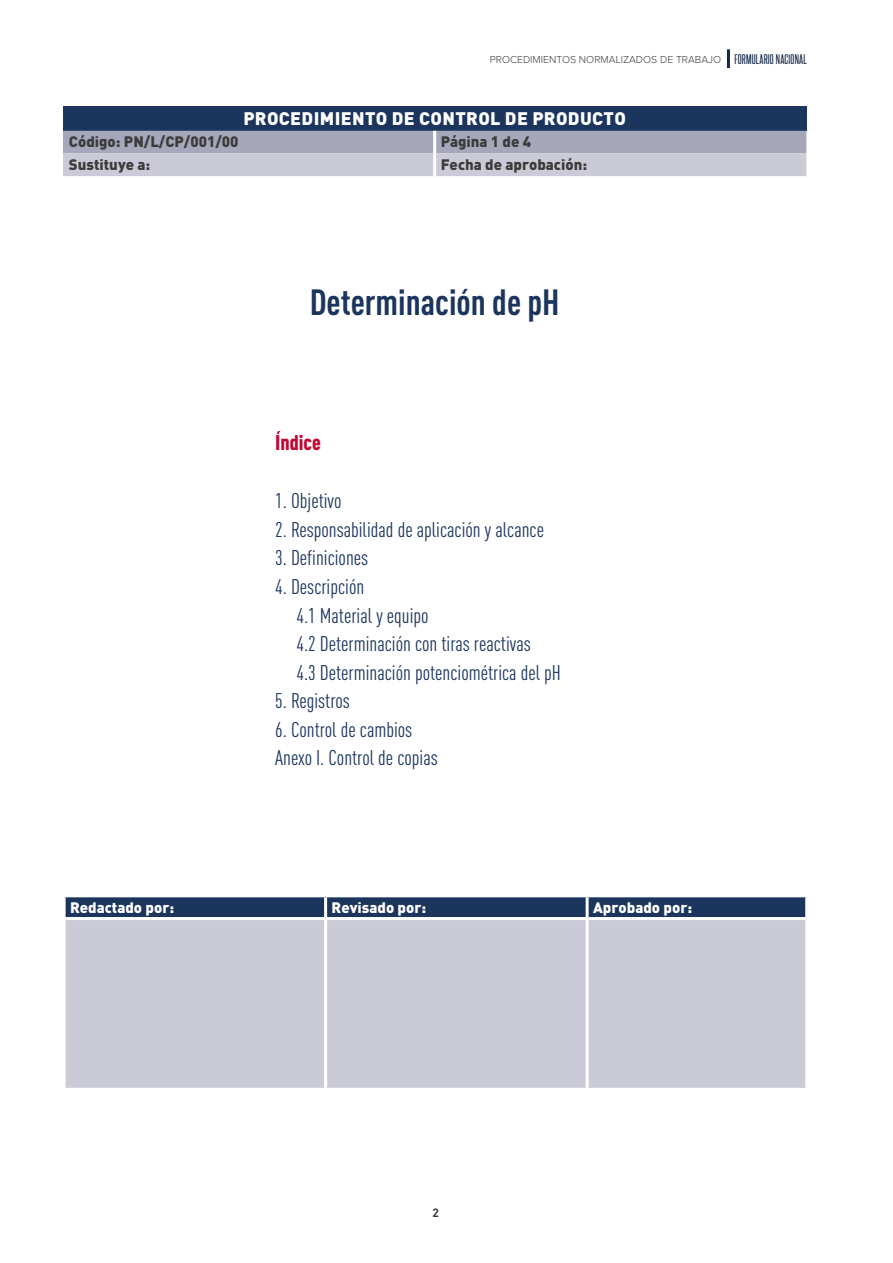
<style>
.page{position:relative;width:893px;height:1263px;background:#fff}
.page>*{position:absolute;margin:0;border:0;box-sizing:border-box;transform-origin:0 0}
.Titulo_titulo_azul{font:700 condensed 36px "DIN Pro";color:#1b355d}
.Contenido_indice{font:condensed 21px "DIN Pro";color:#1b355d}
.Sub_apartados_indice{font:condensed 21px "DIN Pro";color:#1b355d}
.Titulo_rojo{font:900 condensed 21px "DIN Pro";color:#c20734}
.t1{font:900 18px "DIN Pro";letter-spacing:.02em;color:#fff}
.t2{font:900 15px "DIN Pro";color:#3c3c3b}
.t3{font:900 15px "DIN Pro";color:#fff}
.t4{font:700 12px "DIN Pro";color:#3c3c3b}
.t5{font:300 10.5px "Proxima Nova";color:#3c3c3b}
.s1{font-family:"Steelfish Rg";font-weight:400;font-size:12px;color:#152848}
</style>
<div class="page">
<hr style="left:727px;top:49px;width:3px;height:19px;background:#152848">
<div style="left:63px;top:106px;width:743px;height:25px;background:#1b355d"></div>
<svg style="left:63px;top:131px;width:743px;height:45px;background:#b9b9ca"></svg>
<hr style="left:433px;top:153px;width:3px;height:23px;background:#fff">
<hr style="left:433px;top:131px;width:3px;height:22px;background:#fff">
<div style="left:66px;top:897px;width:739px;height:20px;background:#1b355d"></div>
<div style="left:66px;top:920px;width:739px;height:168px;background:#cbcbd8"></div>
<hr style="left:324px;top:897px;width:3px;height:20px;background:#fff">
<hr style="left:586px;top:897px;width:3px;height:20px;background:#fff">
<hr style="left:324px;top:920px;width:3px;height:168px;background:#fff">
<hr style="left:586px;top:920px;width:3px;height:168px;background:#fff">
<p class="t5" style="left:490px;top:55px;width:318px">PROCEDIMIENTOS NORMALIZADOS DE TRABAJO <span class="s1">FORMULARIO NACIONAL</span></p>
<p class="t1" style="left:243px;top:103px;width:384px">PROCEDIMIENTO DE CONTROL DE PRODUCTO</p>
<p class="t2" style="left:69px;top:129px;width:171px">Código: PN/L/CP/001/00</p>
<p class="t2" style="left:441px;top:129px;width:92px">Página 1 de 4</p>
<p class="t2" style="left:69px;top:152px;width:83px">Sustituye a:</p>
<p class="t2" style="left:441px;top:152px;width:148px">Fecha de aprobación:</p>
<p class="Titulo_titulo_azul" style="left:310px;top:275px;width:252px">Determinación de pH</p>
<p class="Titulo_rojo" style="left:275px;top:426px;width:47px">Índice</p>
<p class="Contenido_indice" style="left:275px;top:486px;width:68px">1. Objetivo</p>
<p class="Contenido_indice" style="left:275px;top:514px;width:270px">2. Responsabilidad de aplicación y alcance</p>
<p class="Contenido_indice" style="left:275px;top:543px;width:95px">3. Definiciones</p>
<p class="Contenido_indice" style="left:275px;top:571px;width:91px">4. Descripción</p>
<p class="Sub_apartados_indice" style="left:296px;top:600px;width:134px">4.1 Material y equipo</p>
<p class="Sub_apartados_indice" style="left:296px;top:628px;width:236px">4.2 Determinación con tiras reactivas</p>
<p class="Sub_apartados_indice" style="left:296px;top:657px;width:266px">4.3 Determinación potenciométrica del pH</p>
<p class="Contenido_indice" style="left:275px;top:685px;width:76px">5. Registros</p>
<p class="Contenido_indice" style="left:275px;top:714px;width:139px">6. Control de cambios</p>
<p class="Contenido_indice" style="left:275px;top:742px;width:164px">Anexo I. Control de copias</p>
<p class="t3" style="left:70px;top:894px;width:106px">Redactado por:</p>
<p class="t3" style="left:332px;top:894px;width:96px">Revisado por:</p>
<p class="t3" style="left:593px;top:894px;width:101px">Aprobado por:</p>
<p class="t4" style="left:433px;top:1203px;width:8px">2</p>
</div>
